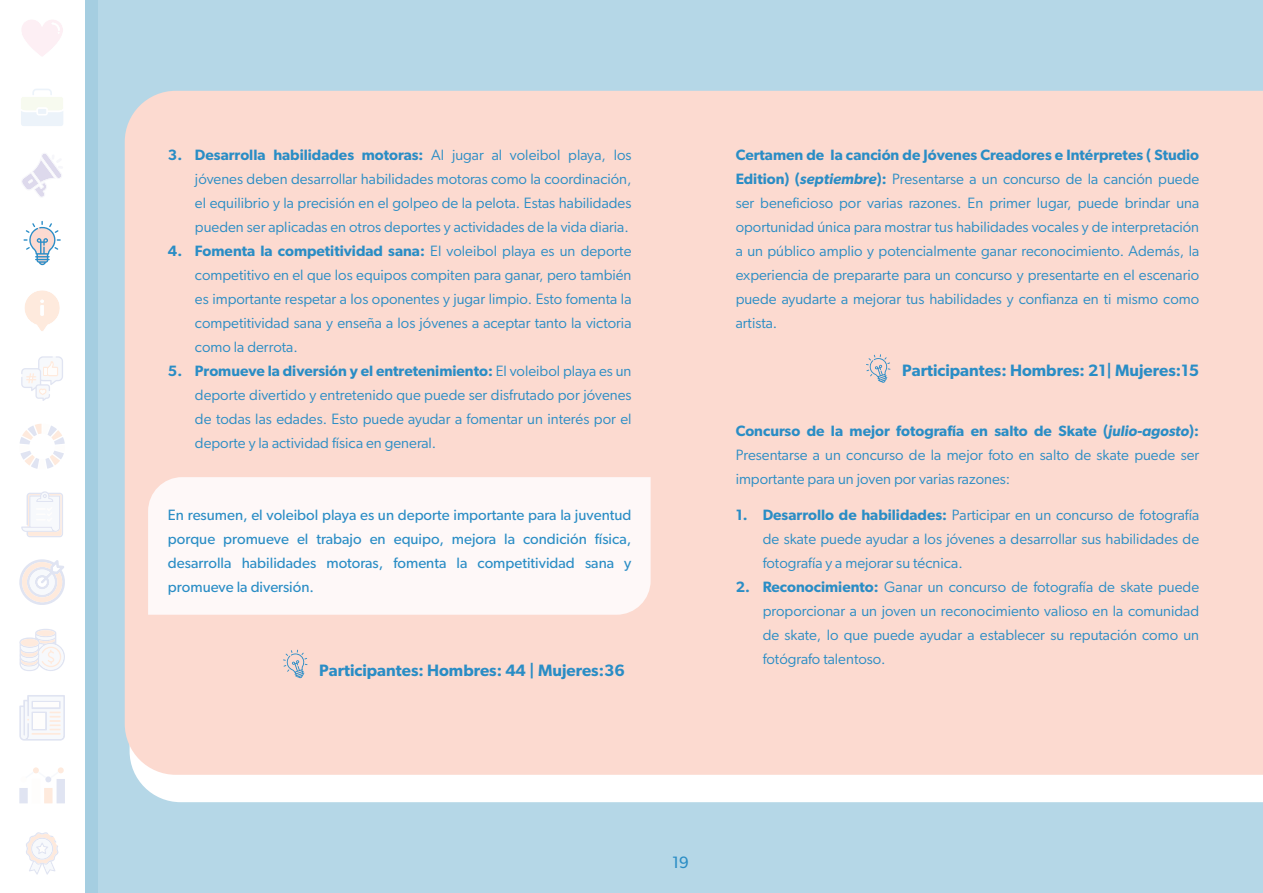
<style>
.page{position:relative;width:1263px;height:893px;background:#b5d7e7}
.page>*{position:absolute;margin:0;border:0;box-sizing:border-box;transform-origin:0 0}
.t1{font:600 16.5px "Gibson";color:#2a8dc5}
.t2{font:16.5px "Gibson";color:#2a8dc5}
.t3{font:15px/24px "Gibson";color:#2a8dc5;text-align:justify}
.t4{font:15px/24px "Gibson";color:#2a8dc5;text-align:justify}
.s1{font-weight:600}
.s2{font-weight:600;font-style:italic}
</style>
<div class="page">
<div style="left:135px;top:775px;width:1128px;height:27px;background:#fff"></div>
<div style="left:125px;top:91px;width:1138px;height:684px;background:#fcdad0"></div>
<div style="left:84px;top:0;width:14px;height:893px;background:#a5cee1"></div>
<div style="left:148px;top:477px;width:503px;height:138px;background:#fef8f8"></div>
<svg style="left:283px;top:650px;width:24px;height:28px"></svg>
<svg style="left:866px;top:354px;width:24px;height:29px"></svg>
<div style="left:0;top:0;width:84px;height:893px;background:#fff"></div>
<svg style="left:22px;top:20px;width:41px;height:36px"></svg>
<svg style="left:21px;top:89px;width:42px;height:37px"></svg>
<svg style="left:22px;top:153px;width:39px;height:44px"></svg>
<svg style="left:24px;top:221px;width:37px;height:44px"></svg>
<svg style="left:25px;top:290px;width:35px;height:41px"></svg>
<svg style="left:21px;top:356px;width:42px;height:45px"></svg>
<svg style="left:19px;top:424px;width:46px;height:45px"></svg>
<svg style="left:21px;top:491px;width:42px;height:46px"></svg>
<svg style="left:19px;top:559px;width:46px;height:46px"></svg>
<svg style="left:19px;top:629px;width:46px;height:42px"></svg>
<svg style="left:19px;top:695px;width:46px;height:46px"></svg>
<hr style="left:33px;top:703px;width:26px;height:4px;background:#fefdfc">
<div style="left:33px;top:713px;width:12px;height:16px;background:#fefdfc"></div>
<svg style="left:19px;top:767px;width:46px;height:36px"></svg>
<svg style="left:26px;top:832px;width:33px;height:43px"></svg>
<p class="t3" style="left:195px;top:142px;width:438px;text-indent:-27px"><span class="s1">3. Desarrolla habilidades motoras:</span> Al jugar al voleibol playa, los jóvenes deben desarrollar habilidades motoras como la coordinación, el equilibrio y la precisión en el golpeo de la pelota. Estas habilidades pueden ser aplicadas en otros deportes y actividades de la vida diaria.</p>
<p class="t3" style="left:195px;top:238px;width:438px;text-indent:-27px"><span class="s1">4. Fomenta la competitividad sana:</span> El voleibol playa es un deporte competitivo en el que los equipos compiten para ganar, pero también es importante respetar a los oponentes y jugar limpio. Esto fomenta la competitividad sana y enseña a los jóvenes a aceptar tanto la victoria como la derrota.</p>
<p class="t3" style="left:195px;top:358px;width:438px;text-indent:-27px"><span class="s1">5. Promueve la diversión y el entretenimiento:</span> El voleibol playa es un deporte divertido y entretenido que puede ser disfrutado por jóvenes de todas las edades. Esto puede ayudar a fomentar un interés por el deporte y la actividad física en general.</p>
<p class="t4" style="left:168px;top:502px;width:465px">En resumen, el voleibol playa es un deporte importante para la juventud porque promueve el trabajo en equipo, mejora la condición física, desarrolla habilidades motoras, fomenta la competitividad sana y promueve la diversión.</p>
<p class="t1" style="left:319px;top:660px;width:307px">Participantes: Hombres: 44 | Mujeres:36</p>
<p class="t3" style="left:736px;top:142px;width:465px"><span class="s1">Certamen de la canción de Jóvenes Creadores e Intérpretes ( Studio Edition) (</span><span class="s2">septiembre</span><span class="s1">):</span> Presentarse a un concurso de la canción puede ser beneficioso por varias razones. En primer lugar, puede brindar una oportunidad única para mostrar tus habilidades vocales y de interpretación a un público amplio y potencialmente ganar reconocimiento. Además, la experiencia de prepararte para un concurso y presentarte en el escenario puede ayudarte a mejorar tus habilidades y confianza en ti mismo como artista.</p>
<p class="t1" style="left:902px;top:360px;width:298px">Participantes: Hombres: 21| Mujeres:15</p>
<p class="t3" style="left:736px;top:418px;width:465px"><span class="s1">Concurso de la mejor fotografía en salto de Skate (</span><span class="s2">julio-agosto</span><span class="s1">):<br></span>Presentarse a un concurso de la mejor foto en salto de skate puede ser importante para un joven por varias razones:</p>
<p class="t3" style="left:763px;top:502px;width:438px;text-indent:-27px"><span class="s1">1. Desarrollo de habilidades:</span> Participar en un concurso de fotografía de skate puede ayudar a los jóvenes a desarrollar sus habilidades de fotografía y a mejorar su técnica.</p>
<p class="t3" style="left:763px;top:574px;width:438px;text-indent:-27px"><span class="s1">2. Reconocimiento:</span> Ganar un concurso de fotografía de skate puede proporcionar a un joven un reconocimiento valioso en la comunidad de skate, lo que puede ayudar a establecer su reputación como un fotógrafo talentoso.</p>
<p class="t2" style="left:672px;top:852px;width:18px">19</p>
</div>
